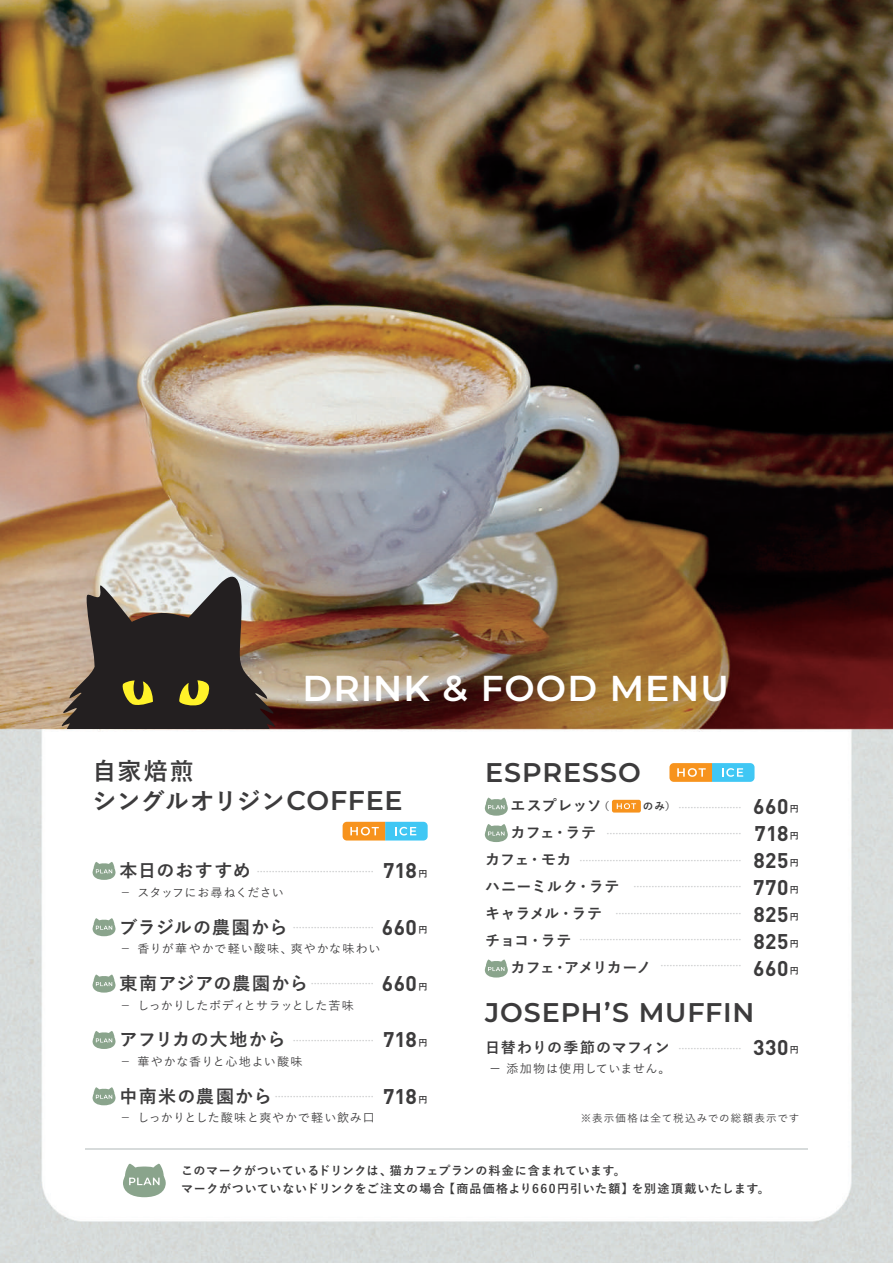
<style>
.page{position:relative;width:893px;height:1263px;background:#fff}
.page>*{position:absolute;margin:0;border:0;box-sizing:border-box;transform-origin:0 0}
.t1{font:600 36px "Montserrat";letter-spacing:.025em;color:#fff}
.t2{font:600 27px "Montserrat";letter-spacing:.035em;color:#3c3b3c}
.t3{font:700 24px/30px "Yu Go";letter-spacing:.015em;color:#3c3b3c}
.t4{font:700 21px/27px "DIN Pro";letter-spacing:.02em;color:#3c3b3c;text-align:justify}
.t5{font:700 18px "Yu Go";letter-spacing:.045em;color:#3c3b3c}
.t6{font:700 15px "Yu Go";letter-spacing:.005em;color:#3c3b3c}
.t7{font:700 15px "Yu Go";letter-spacing:.045em;color:#3c3b3c}
.t8{font:700 15px "Yu Go";letter-spacing:-.06em;color:#3c3b3c}
.t9{font:700 15px "Yu Go";letter-spacing:.03em;color:#3c3b3c}
.t10{font:700 12px/18px "Yu Go";letter-spacing:.055em;color:#3c3b3c}
.t11{font:500 12px "Yu Go";letter-spacing:.05em;color:#3c3b3c}
.t12{font:500 12px "Yu Go";letter-spacing:.09em;color:#3c3b3c}
.t13{font:500 12px "Yu Go";letter-spacing:.015em;color:#3c3b3c}
.t14{font:500 12px "Yu Go";letter-spacing:.08em;color:#3c3b3c}
.t15{font:500 12px "Yu Go";letter-spacing:.01em;color:#3c3b3c}
.t16{font:500 10.5px "Yu Go";letter-spacing:.105em;color:#3c3b3c}
.t17{font:700 9px "Yu Go";color:#cacbcc}
.t18{font:700 9px "Yu Go";color:#3c3b3c}
.s1{font-family:"Montserrat";font-weight:600;font-size:27px}
.s2{font-size:18px;color:#3c3b3c}
.s3{font-size:9px;color:#cacbcc}
.s4{font-size:10.5px}
.s5{font-family:"Koz Go Pr 6 N";font-weight:400}
</style>
<div class="page">
<img style="left:0;top:0;width:893px;height:1263px">
<hr style="left:85px;top:1148px;width:723px;height:1px;background:#d7dbdb">
<svg style="left:343px;top:822px;width:85px;height:18px"></svg>
<svg style="left:57px;top:573px;width:227px;height:156px"></svg>
<svg style="left:669px;top:763px;width:85px;height:19px"></svg>
<div style="left:612px;top:800px;width:29px;height:12px;background:#f7931d;border-radius:2px"></div>
<svg style="left:617px;top:803px;width:19px;height:6px"></svg>
<svg style="left:93px;top:862px;width:23px;height:18px"></svg>
<svg style="left:93px;top:918px;width:23px;height:18px"></svg>
<svg style="left:93px;top:974px;width:23px;height:18px"></svg>
<svg style="left:93px;top:1031px;width:23px;height:18px"></svg>
<svg style="left:93px;top:1087px;width:23px;height:18px"></svg>
<svg style="left:485px;top:824px;width:23px;height:18px"></svg>
<svg style="left:485px;top:797px;width:23px;height:19px"></svg>
<svg style="left:485px;top:959px;width:23px;height:18px"></svg>
<svg style="left:123px;top:1163px;width:43px;height:34px"></svg>
<h1 class="t1" style="left:303px;top:662px;width:428px">DRINK &amp; FOOD MENU</h1>
<h3 class="t3" style="left:93px;top:757px;width:312px">自家焙煎<br>シングルオリジン<span class="s1">COFFEE</span></h3>
<p class="t17" style="left:120px;top:866px;width:256px"><span class="s2">本日のおすすめ</span> …………………………………</p>
<h3 class="t4" style="left:383px;top:854px;width:35px">718</h3>
<p class="t18" style="left:419px;top:869px;width:10px">円</p>
<h3 class="t15" style="left:120px;top:881px;width:166px">－ スタッフにお尋ねください</h3>
<h3 class="t5" style="left:120px;top:917px;width:256px">ブラジルの農園から <sup>………………………</sup></h3>
<h3 class="t4" style="left:382px;top:911px;width:37px">660</h3>
<p class="t18" style="left:419px;top:925px;width:10px">円</p>
<h3 class="t12" style="left:120px;top:938px;width:262px">－ 香りが華やかで軽い酸味、爽やかな味わい</h3>
<h3 class="t5" style="left:120px;top:973px;width:256px">東南アジアの農園から <span class="s3">…………………</span></h3>
<h3 class="t4" style="left:382px;top:967px;width:37px">660</h3>
<p class="t18" style="left:419px;top:981px;width:10px">円</p>
<h3 class="t13" style="left:120px;top:994px;width:236px">－ しっかりしたボディとサラッとした苦味</h3>
<h3 class="t5" style="left:120px;top:1030px;width:256px">アフリカの大地から <span class="s3">………………………</span></h3>
<h3 class="t4" style="left:383px;top:1024px;width:35px">718</h3>
<p class="t18" style="left:419px;top:1038px;width:10px">円</p>
<h3 class="t14" style="left:120px;top:1050px;width:184px">－ 華やかな香りと心地よい酸味</h3>
<p class="t17" style="left:120px;top:1092px;width:256px"><span class="s2">中南米の農園から</span> ……………………………</p>
<h3 class="t4" style="left:383px;top:1080px;width:35px">718</h3>
<p class="t18" style="left:419px;top:1094px;width:10px">円</p>
<h3 class="t11" style="left:120px;top:1107px;width:257px">－ しっかりとした酸味と爽やかで軽い飲み口</h3>
<h2 class="t2" style="left:485px;top:753px;width:157px">ESPRESSO</h2>
<h3 class="t6" style="left:511px;top:797px;width:167px">エスプレッソ<span class="s4">（　　 のみ）</span></h3>
<h3 class="t6" style="left:511px;top:824px;width:87px">カフェ・ラテ</h3>
<h3 class="t6" style="left:485px;top:851px;width:88px">カフェ・モカ</h3>
<h3 class="t9" style="left:485px;top:878px;width:136px">ハニーミルク・ラテ</h3>
<h3 class="t6" style="left:485px;top:905px;width:119px">キャラメル・ラテ</h3>
<h3 class="t6" style="left:485px;top:932px;width:88px">チョコ・ラテ</h3>
<h3 class="t8" style="left:511px;top:959px;width:142px">カフェ・アメリカーノ</h3>
<p class="t17" style="left:678px;top:802px;width:64px">…………………</p>
<p class="t17" style="left:606px;top:829px;width:136px">………………………………………</p>
<p class="t17" style="left:579px;top:855px;width:163px">………………………………………………</p>
<p class="t17" style="left:633px;top:882px;width:109px">………………………………</p>
<p class="t17" style="left:615px;top:908px;width:127px">……………………………………</p>
<p class="t17" style="left:579px;top:934px;width:163px">………………………………………………</p>
<p class="t17" style="left:660px;top:961px;width:82px">………………………</p>
<h3 class="t4" style="left:753px;top:790px;width:37px">660<br>718<br>825<br>770<br>825<br>825<br>660</h3>
<p class="t18" style="left:790px;top:804px;width:10px">円</p>
<p class="t18" style="left:790px;top:831px;width:10px">円</p>
<p class="t18" style="left:790px;top:858px;width:10px">円</p>
<p class="t18" style="left:790px;top:885px;width:10px">円</p>
<p class="t18" style="left:790px;top:912px;width:10px">円</p>
<p class="t18" style="left:790px;top:939px;width:10px">円</p>
<p class="t18" style="left:790px;top:966px;width:10px">円</p>
<h2 class="t2" style="left:485px;top:994px;width:271px">JOSEPH’S MUFFIN</h2>
<h3 class="t7" style="left:485px;top:1039px;width:186px">日替わりの季節のマフィン</h3>
<h3 class="t11" style="left:489px;top:1057px;width:183px"><span class="s5">－</span> 添加物は使用していません。</h3>
<p class="t17" style="left:678px;top:1044px;width:64px">…………………</p>
<h3 class="t4" style="left:753px;top:1031px;width:37px">330</h3>
<p class="t18" style="left:790px;top:1045px;width:10px">円</p>
<p class="t16" style="left:581px;top:1109px;width:220px">※表示価格は全て税込みでの総額表示です</p>
<h3 class="t10" style="left:181px;top:1162px;width:590px">このマークがついているドリンクは、猫カフェプランの料金に含まれています。<br>マークがついていないドリンクをご注文の場合【商品価格より660円引いた額】を別途頂戴いたします。</h3>
</div>
